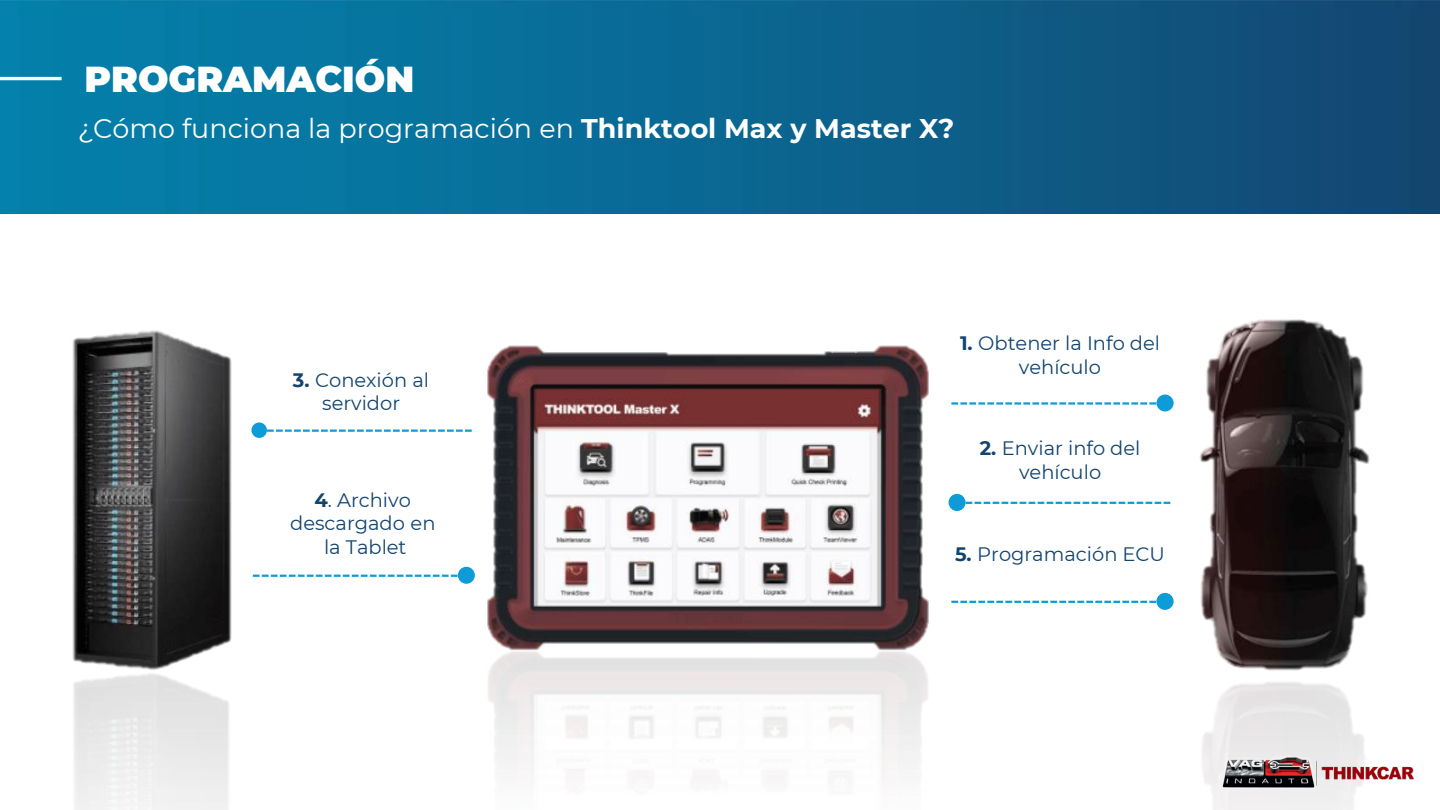
<style>
.page{position:relative;width:1440px;height:810px;background:#fff}
.page>*{position:absolute;margin:0;border:0;box-sizing:border-box;transform-origin:0 0}
.t1{font:900 36px "Montserrat";color:#fff}
.t2{font:27px "Montserrat";color:#fff}
.t3{font:19.5px/23.4px "Montserrat";color:#13446e;text-align:center}
.s1{font-weight:700}
</style>
<div class="page">
<img style="left:0;top:0;width:1440px;height:214px">
<img style="left:469px;top:345px;width:460px;height:425px">
<hr style="left:0;top:77px;width:62px;height:3px;background:#fff">
<img style="left:72px;top:330px;width:160px;height:480px">
<img style="left:1200px;top:319px;width:170px;height:491px">
<svg style="left:266px;top:426px;width:206px;height:9px"></svg>
<div style="left:251px;top:422px;width:16px;height:16px;background:#0e9cd9;border-radius:50%"></div>
<svg style="left:253px;top:571px;width:206px;height:8px"></svg>
<div style="left:459px;top:568px;width:15px;height:15px;background:#0e9cd9;border-radius:50%"></div>
<div style="left:458px;top:567px;width:17px;height:17px;border:2px solid #0e9cd9;border-radius:50%"></div>
<svg style="left:951px;top:400px;width:206px;height:5px"></svg>
<div style="left:1157px;top:395px;width:16px;height:16px;background:#0e9cd9;border-radius:50%"></div>
<div style="left:1156px;top:395px;width:18px;height:17px;border:2px solid #0e9cd9;border-radius:50%"></div>
<svg style="left:966px;top:501px;width:204px;height:3px"></svg>
<div style="left:949px;top:495px;width:16px;height:15px;background:#0e9cd9;border-radius:50%"></div>
<div style="left:949px;top:494px;width:17px;height:17px;border:2px solid #0e9cd9;border-radius:50%"></div>
<svg style="left:951px;top:600px;width:205px;height:3px"></svg>
<div style="left:1157px;top:594px;width:16px;height:15px;background:#0e9cd9;border-radius:50%"></div>
<div style="left:1156px;top:593px;width:18px;height:17px;border:2px solid #0e9cd9;border-radius:50%"></div>
<img style="left:1318px;top:757px;width:96px;height:32px">
<img style="left:1221px;top:756px;width:97px;height:34px">
<h1 class="t1" style="left:84px;top:53px;width:331px">PROGRAMACIÓN</h1>
<h2 class="t2" style="left:78px;top:110px;width:878px">¿Cómo funciona la programación en <span class="s1">Thinktool Max y Master X?</span></h2>
<p class="t3" style="left:293px;top:367px;width:138px"><span class="s1">3.</span> Conexión al servidor</p>
<p class="t3" style="left:290px;top:488px;width:147px"><span class="s1">4</span>. Archivo descargado en la Tablet</p>
<p class="t3" style="left:960px;top:331px;width:201px"><span class="s1">1.</span> Obtener la Info del vehículo</p>
<p class="t3" style="left:980px;top:436px;width:162px"><span class="s1">2.</span> Enviar info del vehículo</p>
<p class="t3" style="left:955px;top:542px;width:211px"><span class="s1">5.</span> Programación ECU</p>
</div>
